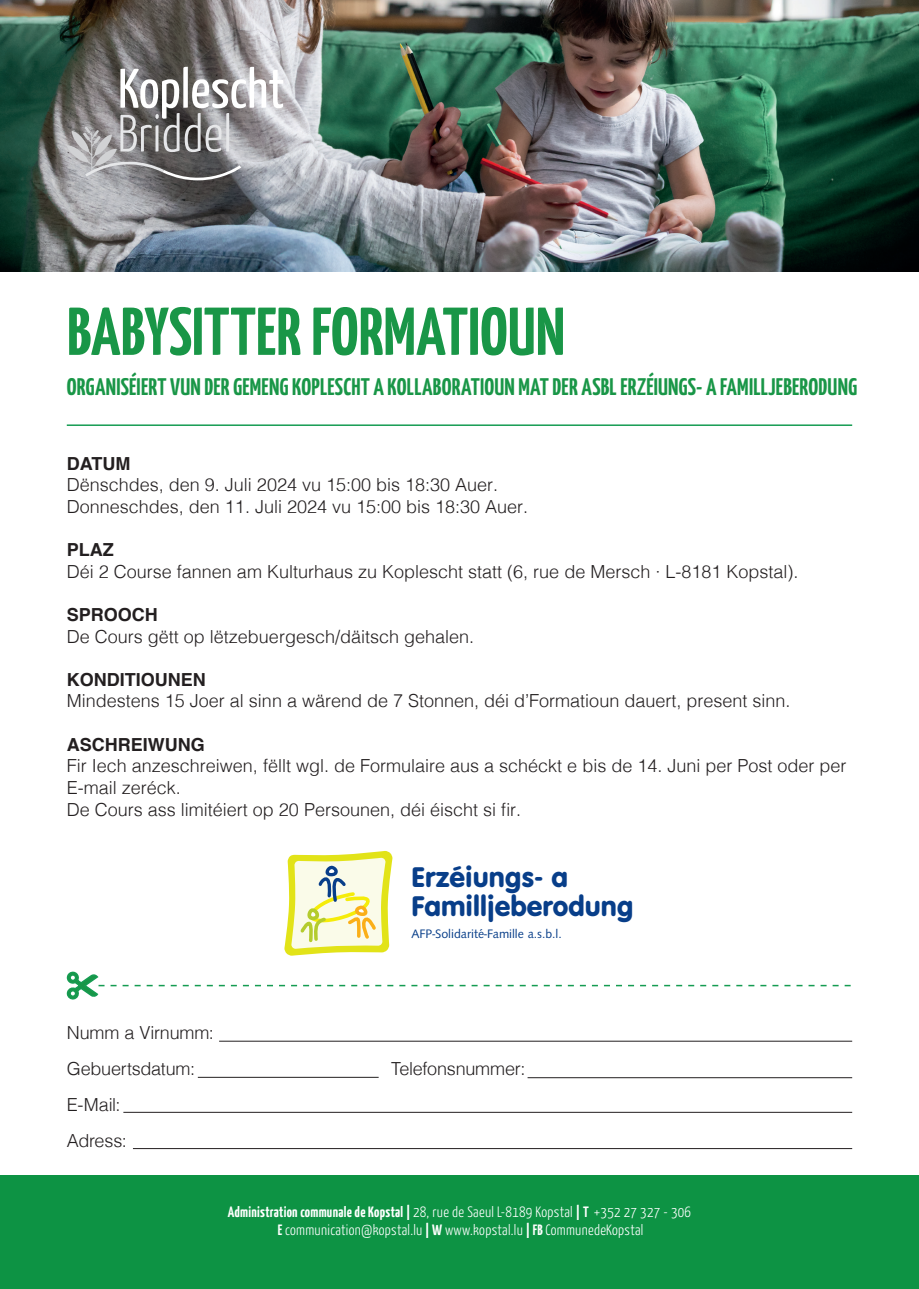
<style>
.page{position:relative;width:919px;height:1289px;background:#fff}
.page>*{position:absolute;margin:0;border:0;box-sizing:border-box;transform-origin:0 0}
.t1{font:700 67.5px "Yanone Kaffeesatz";color:#199647}
.t2{font:700 29.55px/29.5px "VAG Rounded";color:#083e89}
.t3{font:700 24px "Yanone Kaffeesatz";letter-spacing:.01em;color:#199647}
.t4{font:300 18px/21.6px "Helvetica";color:#231f20}
.t5{font:700 18px "Helvetica";color:#231f20}
.t6{font:300 15px/18px "Yanone Kaffeesatz";letter-spacing:.02em;color:#fff;text-align:center}
.t7{font:12.75px "Syntax";color:#083e89}
.s1{font-weight:700}
</style>
<div class="page">
<div style="left:0;top:1175px;width:918px;height:113px;background:#0d9344"></div>
<hr style="left:67px;top:424px;width:785px;height:2px;background:#159c52">
<svg style="left:66px;top:971px;width:784px;height:28px"></svg>
<img style="left:0;top:0;width:918px;height:272px">
<svg style="left:67px;top:67px;width:216px;height:113px;background:#969495"></svg>
<hr style="left:219px;top:1040px;width:633px;height:1px;background:#231f20">
<hr style="left:123px;top:1112px;width:729px;height:1px;background:#231f20">
<hr style="left:133px;top:1148px;width:719px;height:1px;background:#231f20">
<hr style="left:527px;top:1077px;width:325px;height:1px;background:#231f20">
<hr style="left:198px;top:1077px;width:180px;height:1px;background:#231f20">
<svg style="left:284px;top:851px;width:108px;height:104px;background:#eceda9"></svg>
<h1 class="t1" style="left:67px;top:290px;width:499px">BABYSITTER FORMATIOUN</h1>
<h3 class="t3" style="left:67px;top:372px;width:791px">ORGANISÉIERT VUN DER GEMENG KOPLESCHT A KOLLABORATIOUN MAT DER ASBL ERZÉIUNGS- A FAMILLJEBERODUNG</h3>
<p class="t5" style="left:67px;top:452px;width:65px">DATUM</p>
<p class="t4" style="left:67px;top:473px;width:463px">Dënschdes, den 9. Juli 2024 vu 15:00 bis 18:30 Auer.<br>Donneschdes, den 11. Juli 2024 vu 15:00 bis 18:30 Auer.</p>
<p class="t5" style="left:67px;top:539px;width:48px">PLAZ</p>
<p class="t4" style="left:67px;top:559px;width:733px">Déi 2 Course fannen am Kulturhaus zu Koplescht statt (6, rue de Mersch · L-8181 Kopstal).</p>
<p class="t5" style="left:67px;top:603px;width:93px">SPROOCH</p>
<p class="t4" style="left:67px;top:624px;width:409px">De Cours gëtt op lëtzebuergesch/däitsch gehalen.</p>
<p class="t5" style="left:67px;top:668px;width:140px">KONDITIOUNEN</p>
<p class="t4" style="left:67px;top:689px;width:725px">Mindestens 15 Joer al sinn a wärend de 7 Stonnen, déi d’Formatioun dauert, present sinn.</p>
<p class="t5" style="left:67px;top:733px;width:139px">ASCHREIWUNG</p>
<p class="t4" style="left:67px;top:753px;width:781px">Fir Iech anzeschreiwen, fëllt wgl. de Formulaire aus a schéckt e bis de 14. Juni per Post oder per<br>E-mail zeréck.<br>De Cours ass limitéiert op 20 Persounen, déi éischt si fir.</p>
<h2 class="t2" style="left:411px;top:862px;width:223px">Erzéiungs- a<br>Familljeberodung</h2>
<p class="t7" style="left:411px;top:926px;width:152px">AFP-Solidarité-Famille a.s.b.l.</p>
<p class="t4" style="left:67px;top:1013px;width:149px;line-height:36px">Numm a Virnumm:<br>Gebuertsdatum:</p>
<p class="t4" style="left:67px;top:1085px;width:61px;line-height:36px">E-Mail:<br>Adress:</p>
<p class="t4" style="left:391px;top:1056px;width:136px">Telefonsnummer:</p>
<p class="t6" style="left:228px;top:1201px;width:464px"><span class="s1">Administration communale de Kopstal |</span> 28, rue de Saeul L-8189 Kopstal <span class="s1">| T</span> +352 27 327 - 306<br><span class="s1">E</span> communication@kopstal.lu <span class="s1">| W</span> www.kopstal.lu <span class="s1">| FB</span> CommunedeKopstal</p>
</div>
